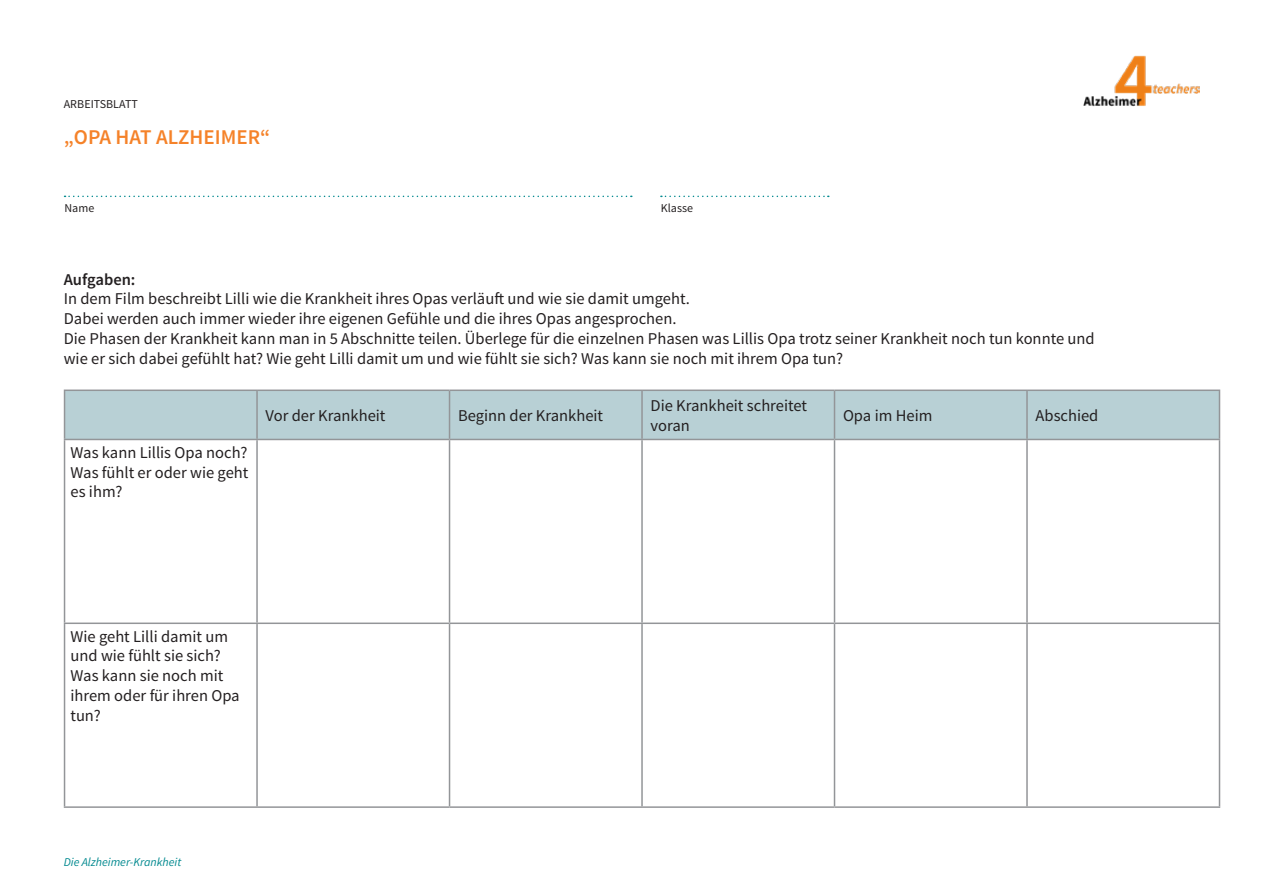
<style>
.page{position:relative;width:1263px;height:893px;background:#fff}
.page>*{position:absolute;margin:0;border:0;box-sizing:border-box;transform-origin:0 0}
.t1{font:600 21px "Source Sans Pro";color:#f58229}
.t2{font:16.5px/19.8px "Source Sans Pro";color:#231f20}
.t3{font:600 16.5px "Source Sans Pro";color:#231f20}
.t4{font:12px "Source Sans Pro";color:#231f20}
.t5{font:italic 12px "Source Sans Pro";color:#048a90}
</style>
<div class="page">
<svg style="left:65px;top:196px;width:567px;height:1px"></svg>
<svg style="left:661px;top:196px;width:168px;height:1px"></svg>
<img style="left:1083px;top:55px;width:116px;height:52px">
<div style="left:65px;top:391px;width:1154px;height:48px;background:#b8d0d5"></div>
<hr style="left:64px;top:440px;width:1px;height:182px;background:#939598">
<hr style="left:256px;top:440px;width:2px;height:182px;background:#939598">
<hr style="left:449px;top:440px;width:1px;height:182px;background:#939598">
<hr style="left:641px;top:440px;width:2px;height:182px;background:#939598">
<hr style="left:834px;top:440px;width:1px;height:182px;background:#939598">
<hr style="left:1026px;top:440px;width:2px;height:182px;background:#939598">
<hr style="left:1219px;top:440px;width:1px;height:182px;background:#939598">
<hr style="left:64px;top:622px;width:193px;height:2px;background:#939598">
<hr style="left:64px;top:624px;width:1px;height:182px;background:#939598">
<hr style="left:257px;top:622px;width:192px;height:2px;background:#939598">
<hr style="left:256px;top:624px;width:2px;height:182px;background:#939598">
<hr style="left:449px;top:622px;width:193px;height:2px;background:#939598">
<hr style="left:449px;top:624px;width:1px;height:182px;background:#939598">
<hr style="left:642px;top:622px;width:192px;height:2px;background:#939598">
<hr style="left:641px;top:624px;width:2px;height:182px;background:#939598">
<hr style="left:834px;top:622px;width:193px;height:2px;background:#939598">
<hr style="left:834px;top:624px;width:1px;height:182px;background:#939598">
<hr style="left:1027px;top:622px;width:193px;height:2px;background:#939598">
<hr style="left:1026px;top:624px;width:2px;height:182px;background:#939598">
<hr style="left:1219px;top:624px;width:1px;height:182px;background:#939598">
<hr style="left:64px;top:806px;width:193px;height:2px;background:#939598">
<hr style="left:257px;top:806px;width:192px;height:2px;background:#939598">
<hr style="left:449px;top:806px;width:193px;height:2px;background:#939598">
<hr style="left:642px;top:806px;width:192px;height:2px;background:#939598">
<hr style="left:834px;top:806px;width:193px;height:2px;background:#939598">
<hr style="left:1027px;top:806px;width:193px;height:2px;background:#939598">
<hr style="left:64px;top:390px;width:193px;height:1px;background:#939598">
<hr style="left:64px;top:391px;width:1px;height:48px;background:#939598">
<hr style="left:257px;top:390px;width:192px;height:1px;background:#939598">
<hr style="left:256px;top:391px;width:2px;height:48px;background:#939598">
<hr style="left:449px;top:390px;width:193px;height:1px;background:#939598">
<hr style="left:449px;top:391px;width:1px;height:48px;background:#939598">
<hr style="left:642px;top:390px;width:192px;height:1px;background:#939598">
<hr style="left:641px;top:391px;width:2px;height:48px;background:#939598">
<hr style="left:834px;top:390px;width:193px;height:1px;background:#939598">
<hr style="left:834px;top:391px;width:1px;height:48px;background:#939598">
<hr style="left:1027px;top:390px;width:193px;height:1px;background:#939598">
<hr style="left:1026px;top:391px;width:2px;height:48px;background:#939598">
<hr style="left:1219px;top:391px;width:1px;height:48px;background:#939598">
<hr style="left:64px;top:439px;width:193px;height:1px;background:#939598">
<hr style="left:257px;top:439px;width:192px;height:1px;background:#939598">
<hr style="left:449px;top:439px;width:193px;height:1px;background:#939598">
<hr style="left:642px;top:439px;width:192px;height:1px;background:#939598">
<hr style="left:834px;top:439px;width:193px;height:1px;background:#939598">
<hr style="left:1027px;top:439px;width:193px;height:1px;background:#939598">
<p class="t4" style="left:64px;top:97px;width:76px">ARBEITSBLATT</p>
<p class="t1" style="left:64px;top:124px;width:208px">„OPA HAT ALZHEIMER“</p>
<p class="t4" style="left:65px;top:200px;width:31px">Name</p>
<p class="t4" style="left:661px;top:200px;width:34px">Klasse</p>
<p class="t3" style="left:64px;top:269px;width:73px">Aufgaben:</p>
<p class="t2" style="left:64px;top:289px;width:1032px">In dem Film beschreibt Lilli wie die Krankheit ihres Opas verläuft und wie sie damit umgeht.<br>Dabei werden auch immer wieder ihre eigenen Gefühle und die ihres Opas angesprochen.<br>Die Phasen der Krankheit kann man in 5 Abschnitte teilen. Überlege für die einzelnen Phasen was Lillis Opa trotz seiner Krankheit noch tun konnte und wie er sich dabei gefühlt hat? Wie geht Lilli damit um und wie fühlt sie sich? Was kann sie noch mit ihrem Opa tun?</p>
<p class="t2" style="left:71px;top:443px;width:179px;text-align:justify">Was kann Lillis Opa noch?<br>Was fühlt er oder wie geht es ihm?</p>
<p class="t2" style="left:266px;top:406px;width:121px">Vor der Krankheit</p>
<p class="t2" style="left:458px;top:406px;width:147px">Beginn der Krankheit</p>
<p class="t2" style="left:650px;top:396px;width:158px">Die Krankheit schreitet voran</p>
<p class="t2" style="left:843px;top:406px;width:91px">Opa im Heim</p>
<p class="t2" style="left:1035px;top:406px;width:64px">Abschied</p>
<p class="t2" style="left:71px;top:627px;width:171px">Wie geht Lilli damit um und wie fühlt sie sich?<br>Was kann sie noch mit ihrem oder für ihren Opa tun?</p>
<p class="t5" style="left:64px;top:854px;width:119px">Die Alzheimer-Krankheit</p>
</div>
